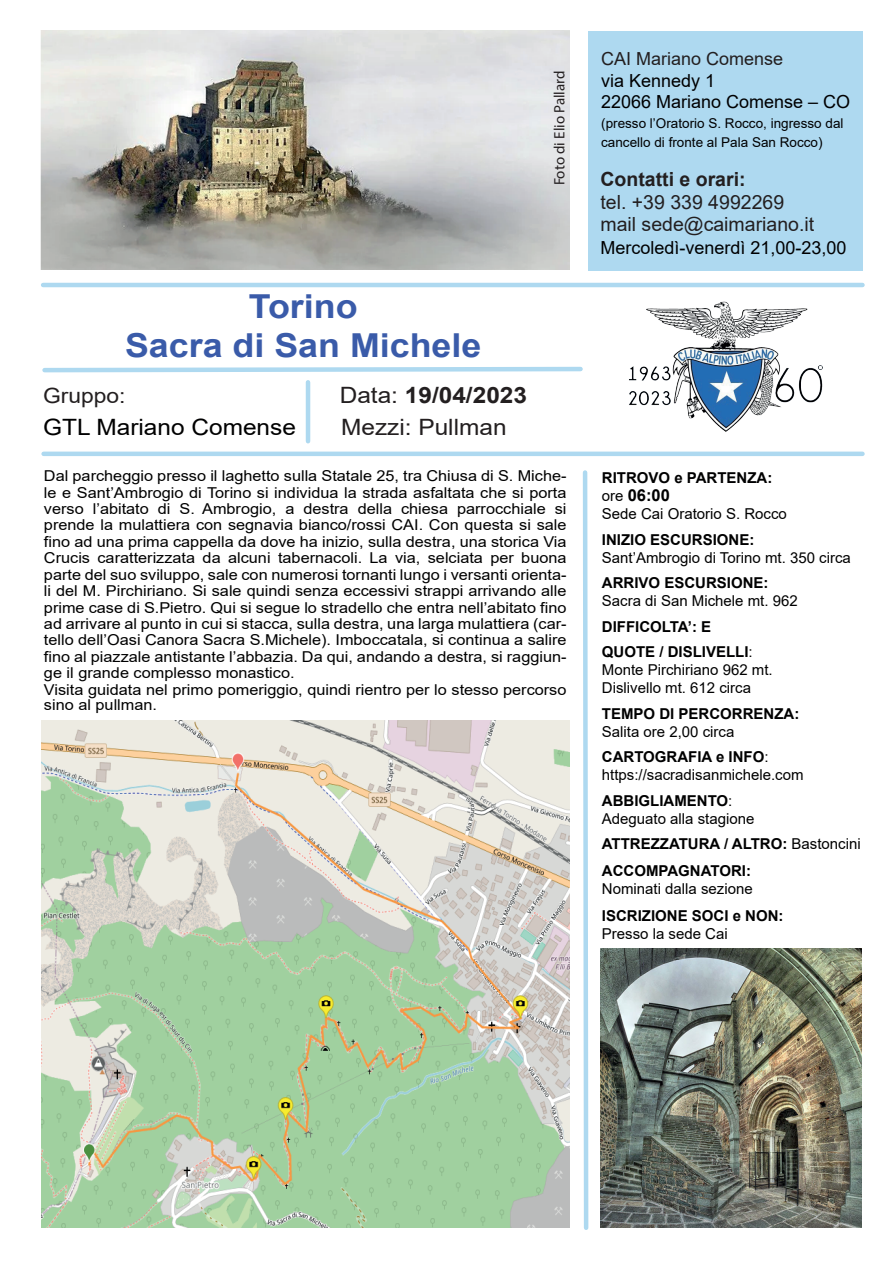
<style>
.page{position:relative;width:893px;height:1263px;background:#fff}
.page>*{position:absolute;margin:0;border:0;box-sizing:border-box;transform-origin:0 0}
.t1{font:700 33px/39.6px "Arial";color:#3a5ba9;text-align:center;scale:1.09 1}
.t2{font:22.5px/32px "Arial";color:#231f20;scale:1.09 1}
.t3{font:22.5px "Arial";color:#000001;scale:1.09 1}
.t4{font:21px "Arial";color:#231f20;scale:1.09 1}
.t5{font:19.5px/22.5px "Arial";color:#231f20}
.t6{font:700 19.5px "Arial";color:#231f20}
.t7{font:18px/21px "Arial";color:#000001}
.t8{font:18px "Arial";color:#231f20}
.t9{font:700 16.5px "Arial";color:#000001}
.t10{font:15px/16.5px "Arial";color:#000001;scale:1.09 1}
.t11{font:15px/25.5px "Arial";color:#000001}
.t12{font:700 15px/25.5px "Arial";color:#000001}
.t13{font:15px "Myriad Pro";color:#231f20}
.t14{font:13.5px/19.5px "Arial";color:#000001}
.s1{font-weight:700}
.s2{font-weight:400;font-size:15px}
.s3{font-weight:400}
</style>
<div class="page">
<div style="left:588px;top:31px;width:274px;height:240px;background:#aed9f0"></div>
<svg style="left:42px;top:366px;width:541px;height:7px"></svg>
<hr style="left:43px;top:283px;width:819px;height:4px;background:#aed9f0">
<img style="left:629px;top:301px;width:194px;height:131px">
<svg style="left:582px;top:470px;width:7px;height:760px"></svg>
<img style="left:41px;top:31px;width:528px;height:239px">
<hr style="left:44px;top:452px;width:818px;height:4px;background:#aed9f0">
<hr style="left:306px;top:382px;width:4px;height:59px;background:#aed9f0">
<img style="left:42px;top:720px;width:527px;height:508px">
<img style="left:600px;top:949px;width:262px;height:279px">
<h1 class="t1" style="left:125px;top:287px;width:328px">Torino<br>Sacra di San Michele</h1>
<p class="t13" style="left:550px;top:185px;width:116px;rotate:-90deg">Foto di Elio Pallard</p>
<h2 class="t2" style="left:340px;top:379px;width:173px">Data: <span class="s1">19/04/2023<br></span>Mezzi: Pullman</h2>
<p class="t10" style="left:44px;top:467px;width:481px">Dal parcheggio presso il laghetto sulla Statale 25, tra Chiusa di S. Miche&shy;le e Sant’Ambrogio di Torino si individua la strada asfaltata che si porta verso l’abitato di S. Ambrogio, a destra della chiesa parrocchiale si prende la mulattiera con segnavia bianco/rossi CAI. Con questa si sale fino ad una prima cappella da dove ha inizio, sulla destra, una storica Via Crucis caratterizzata da alcuni tabernacoli. La via, selciata per buona parte del suo sviluppo, sale con numerosi tornanti lungo i versanti orienta&shy;li del M. Pirchiriano. Si sale quindi senza eccessivi strappi arrivando alle prime case di S.Pietro. Qui si segue lo stradello che entra nell’abitato fino ad arrivare al punto in cui si stacca, sulla destra, una larga mulattiera (car&shy;tello dell’Oasi Canora Sacra S.Michele). Imboccatala, si continua a salire fino al piazzale antistante l’abbazia. Da qui, andando a destra, si raggiun&shy;ge il grande complesso monastico.<br>Visita guidata nel primo pomeriggio, quindi rientro per lo stesso percorso</p>
<p class="t10" style="left:44px;top:696px;width:105px">sino al pullman.</p>
<h3 class="t4" style="left:43px;top:381px;width:77px">Gruppo:</h3>
<h2 class="t3" style="left:43px;top:412px;width:233px">GTL Mariano Comense</h2>
<p class="t8" style="left:601px;top:46px;width:184px">CAI Mariano Comense</p>
<p class="t7" style="left:601px;top:70px;width:251px">via Kennedy 1<br>22066 Mariano Comense – CO</p>
<p class="t14" style="left:601px;top:113px;width:244px">(presso l’Oratorio S. Rocco, ingresso dal cancello di fronte al Pala San Rocco)</p>
<h3 class="t6" style="left:600px;top:166px;width:147px">Contatti e orari:</h3>
<h3 class="t5" style="left:600px;top:191px;width:215px">tel. +39 339 4992269 mail sede@caimariano.it</h3>
<p class="t7" style="left:600px;top:237px;width:248px">Mercoledì-venerdì 21,00-23,00</p>
<p class="t12" style="left:602px;top:465px;width:172px">RITROVO e PARTENZA:</p>
<p class="t9" style="left:602px;top:484px;width:70px"><span class="s2">ore</span> 06:00</p>
<p class="t11" style="left:602px;top:501px;width:187px">Sede Cai Oratorio S. Rocco</p>
<p class="t12" style="left:602px;top:527px;width:154px">INIZIO ESCURSIONE:</p>
<p class="t11" style="left:602px;top:544px;width:250px">Sant’Ambrogio di Torino mt. 350 circa</p>
<p class="t12" style="left:602px;top:570px;width:168px">ARRIVO ESCURSIONE:</p>
<p class="t11" style="left:602px;top:588px;width:197px">Sacra di San Michele mt. 962</p>
<p class="t12" style="left:602px;top:614px;width:152px">DIFFICOLTA’: E<br>QUOTE / DISLIVELLI<span class="s3">:</span></p>
<p class="t11" style="left:602px;top:661px;width:172px;line-height:18px">Monte Pirchiriano 962 mt.<br>Dislivello mt. 612 circa</p>
<p class="t12" style="left:602px;top:701px;width:199px">TEMPO DI PERCORRENZA:</p>
<p class="t11" style="left:602px;top:718px;width:168px">Salita ore 2,00 circa<br><span class="s1">CARTOGRAFIA e INFO</span>:</p>
<p class="t11" style="left:602px;top:762px;width:203px">https://sacradisanmichele.com<br><span class="s1">ABBIGLIAMENTO</span>:</p>
<p class="t11" style="left:602px;top:805px;width:260px">Adeguato alla stagione<br><span class="s1">ATTREZZATURA / ALTRO:</span> Bastoncini</p>
<p class="t12" style="left:602px;top:858px;width:151px">ACCOMPAGNATORI:</p>
<p class="t11" style="left:602px;top:876px;width:152px">Nominati dalla sezione</p>
<p class="t12" style="left:602px;top:903px;width:183px">ISCRIZIONE SOCI e NON:</p>
<p class="t11" style="left:602px;top:921px;width:127px">Presso la sede Cai</p>
</div>
